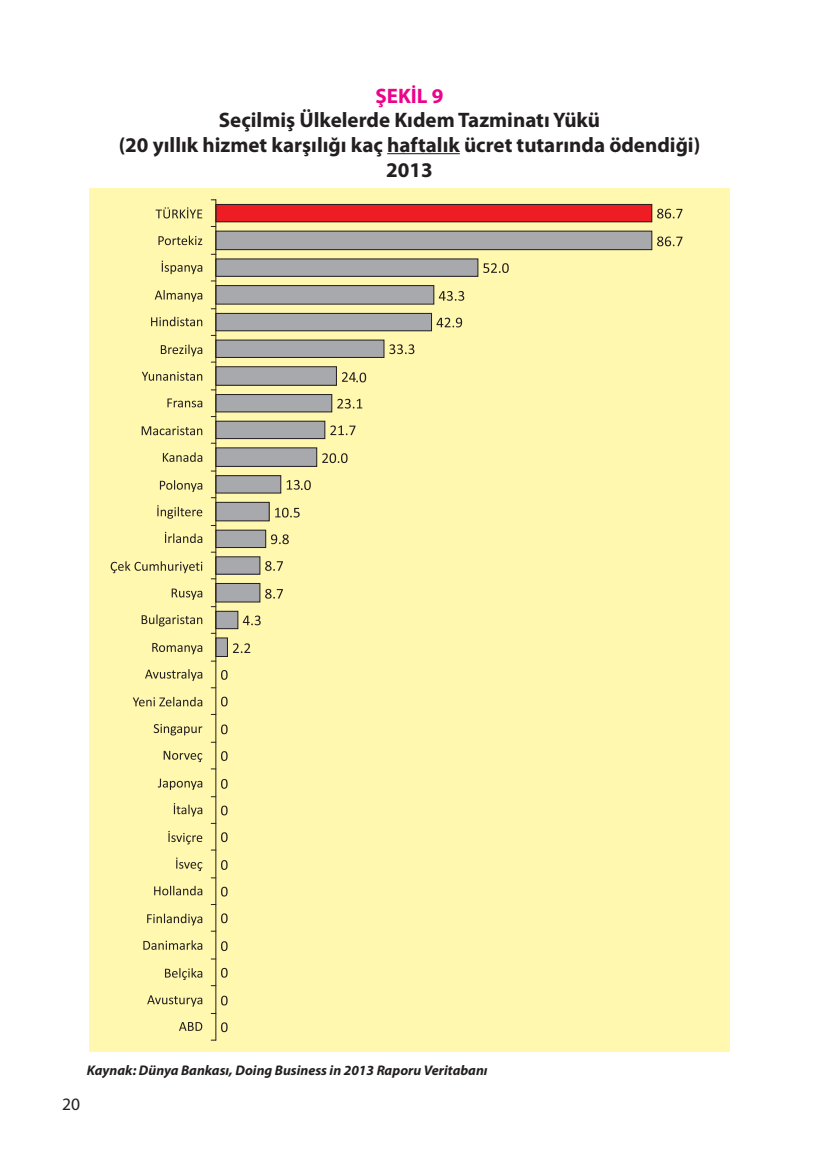
<style>
.page{position:relative;width:819px;height:1166px;background:#fff}
.page>*{position:absolute;margin:0;border:0;box-sizing:border-box;transform-origin:0 0}
.t1{font:700 21px/24.8px "Myriad Pro";color:#231f20;text-align:center}
.t2{font:700 21px "Myriad Pro";color:#ed028c}
.t3{font:17.5px "Myriad Pro";color:#231f20}
.t4{font:italic 700 14px "Myriad Pro";color:#231f20}
</style>
<div class="page">
<hr style="left:387px;top:153px;width:73px;height:1px;background:#231f20">
<div style="left:89px;top:188px;width:640px;height:864px;background:#fff8ae"></div>
<div style="left:216px;top:638px;width:11px;height:18px;background:#a8a9ad"></div>
<div style="left:216px;top:638px;width:11px;height:18px;border:1px solid #231f20"></div>
<div style="left:216px;top:611px;width:22px;height:18px;background:#a8a9ad"></div>
<div style="left:216px;top:611px;width:22px;height:18px;border:1px solid #231f20"></div>
<div style="left:216px;top:583px;width:44px;height:19px;background:#a8a9ad"></div>
<div style="left:216px;top:583px;width:44px;height:19px;border:1px solid #231f20"></div>
<div style="left:216px;top:557px;width:44px;height:17px;background:#a8a9ad"></div>
<div style="left:216px;top:530px;width:50px;height:17px;background:#a8a9ad"></div>
<div style="left:216px;top:530px;width:50px;height:18px;border:1px solid #231f20"></div>
<div style="left:216px;top:502px;width:53px;height:19px;background:#a8a9ad"></div>
<div style="left:216px;top:502px;width:53px;height:19px;border:1px solid #231f20"></div>
<div style="left:216px;top:476px;width:65px;height:17px;background:#a8a9ad"></div>
<div style="left:216px;top:475px;width:65px;height:18px;border:1px solid #231f20"></div>
<div style="left:216px;top:448px;width:101px;height:18px;background:#a8a9ad"></div>
<div style="left:216px;top:421px;width:109px;height:17px;background:#a8a9ad"></div>
<div style="left:216px;top:421px;width:109px;height:18px;border:1px solid #231f20"></div>
<div style="left:216px;top:394px;width:116px;height:18px;background:#a8a9ad"></div>
<div style="left:216px;top:394px;width:116px;height:18px;border:1px solid #231f20"></div>
<div style="left:216px;top:367px;width:120px;height:18px;background:#a8a9ad"></div>
<div style="left:216px;top:340px;width:168px;height:17px;background:#a8a9ad"></div>
<div style="left:216px;top:340px;width:168px;height:18px;border:1px solid #231f20"></div>
<div style="left:216px;top:313px;width:215px;height:18px;background:#a8a9ad"></div>
<div style="left:216px;top:313px;width:215px;height:18px;border:1px solid #231f20"></div>
<div style="left:216px;top:286px;width:218px;height:18px;background:#a8a9ad"></div>
<div style="left:216px;top:285px;width:218px;height:19px;border:1px solid #231f20"></div>
<div style="left:216px;top:259px;width:262px;height:17px;background:#a8a9ad"></div>
<div style="left:216px;top:231px;width:435px;height:19px;background:#a8a9ad"></div>
<div style="left:216px;top:231px;width:436px;height:19px;border:1px solid #231f20"></div>
<div style="left:216px;top:204px;width:435px;height:18px;background:#ee1d23"></div>
<div style="left:216px;top:204px;width:436px;height:18px;border:1px solid #231f20"></div>
<hr style="left:215px;top:200px;width:1px;height:840px;background:#231f20">
<svg style="left:221px;top:1022px;width:6px;height:10px"></svg>
<svg style="left:221px;top:995px;width:6px;height:10px"></svg>
<svg style="left:221px;top:968px;width:6px;height:9px"></svg>
<svg style="left:221px;top:941px;width:6px;height:10px"></svg>
<svg style="left:221px;top:913px;width:6px;height:10px"></svg>
<svg style="left:221px;top:887px;width:6px;height:9px"></svg>
<svg style="left:221px;top:860px;width:6px;height:10px"></svg>
<svg style="left:221px;top:832px;width:6px;height:10px"></svg>
<svg style="left:221px;top:805px;width:6px;height:10px"></svg>
<svg style="left:221px;top:779px;width:6px;height:10px"></svg>
<svg style="left:221px;top:751px;width:6px;height:10px"></svg>
<svg style="left:221px;top:724px;width:6px;height:10px"></svg>
<svg style="left:221px;top:697px;width:6px;height:9px"></svg>
<svg style="left:221px;top:670px;width:6px;height:10px"></svg>
<svg style="left:233px;top:643px;width:17px;height:10px"></svg>
<svg style="left:243px;top:615px;width:18px;height:10px"></svg>
<svg style="left:265px;top:589px;width:18px;height:10px"></svg>
<svg style="left:265px;top:561px;width:18px;height:10px"></svg>
<svg style="left:271px;top:534px;width:18px;height:10px"></svg>
<svg style="left:275px;top:508px;width:24px;height:9px"></svg>
<svg style="left:322px;top:453px;width:25px;height:10px"></svg>
<svg style="left:330px;top:425px;width:25px;height:10px"></svg>
<svg style="left:337px;top:399px;width:25px;height:10px"></svg>
<svg style="left:389px;top:344px;width:25px;height:10px"></svg>
<svg style="left:436px;top:318px;width:26px;height:9px"></svg>
<svg style="left:439px;top:291px;width:25px;height:10px"></svg>
<svg style="left:483px;top:263px;width:25px;height:10px"></svg>
<svg style="left:657px;top:236px;width:25px;height:10px"></svg>
<svg style="left:657px;top:209px;width:25px;height:9px"></svg>
<svg style="left:179px;top:1022px;width:23px;height:9px"></svg>
<svg style="left:147px;top:995px;width:55px;height:11px"></svg>
<svg style="left:165px;top:968px;width:37px;height:12px"></svg>
<svg style="left:143px;top:940px;width:59px;height:10px"></svg>
<svg style="left:147px;top:913px;width:55px;height:12px"></svg>
<svg style="left:154px;top:886px;width:48px;height:9px"></svg>
<svg style="left:176px;top:857px;width:26px;height:14px"></svg>
<svg style="left:168px;top:831px;width:34px;height:13px"></svg>
<svg style="left:174px;top:803px;width:28px;height:13px"></svg>
<svg style="left:158px;top:778px;width:44px;height:12px"></svg>
<svg style="left:164px;top:751px;width:38px;height:11px"></svg>
<svg style="left:154px;top:724px;width:48px;height:11px"></svg>
<svg style="left:133px;top:697px;width:69px;height:9px"></svg>
<svg style="left:145px;top:669px;width:57px;height:12px"></svg>
<svg style="left:152px;top:643px;width:50px;height:11px"></svg>
<svg style="left:142px;top:614px;width:60px;height:12px"></svg>
<svg style="left:172px;top:588px;width:30px;height:12px"></svg>
<svg style="left:111px;top:561px;width:91px;height:12px"></svg>
<svg style="left:165px;top:532px;width:37px;height:11px"></svg>
<svg style="left:157px;top:505px;width:45px;height:14px"></svg>
<svg style="left:160px;top:480px;width:42px;height:12px"></svg>
<svg style="left:163px;top:452px;width:39px;height:10px"></svg>
<svg style="left:142px;top:426px;width:60px;height:9px"></svg>
<svg style="left:167px;top:398px;width:35px;height:9px"></svg>
<svg style="left:142px;top:372px;width:60px;height:9px"></svg>
<svg style="left:161px;top:344px;width:41px;height:12px"></svg>
<svg style="left:151px;top:317px;width:51px;height:9px"></svg>
<svg style="left:155px;top:290px;width:47px;height:12px"></svg>
<svg style="left:162px;top:261px;width:40px;height:13px"></svg>
<svg style="left:158px;top:236px;width:44px;height:9px"></svg>
<svg style="left:155px;top:207px;width:47px;height:11px"></svg>
<svg style="left:342px;top:372px;width:24px;height:10px"></svg>
<svg style="left:287px;top:480px;width:24px;height:10px"></svg>
<p class="t2" style="left:375px;top:84px;width:70px">ŞEKİL 9</p>
<p class="t1" style="left:119px;top:108px;width:583px">Seçilmiş Ülkelerde Kıdem Tazminatı Yükü<br>(20 yıllık hizmet karşılığı kaç haftalık ücret tutarında ödendiği)<br>2013</p>
<p class="t4" style="left:87px;top:1062px;width:402px">Kaynak: Dünya Bankası, Doing Business in 2013 Raporu Veritabanı</p>
<p class="t3" style="left:62px;top:1094px;width:19px">20</p>
</div>
